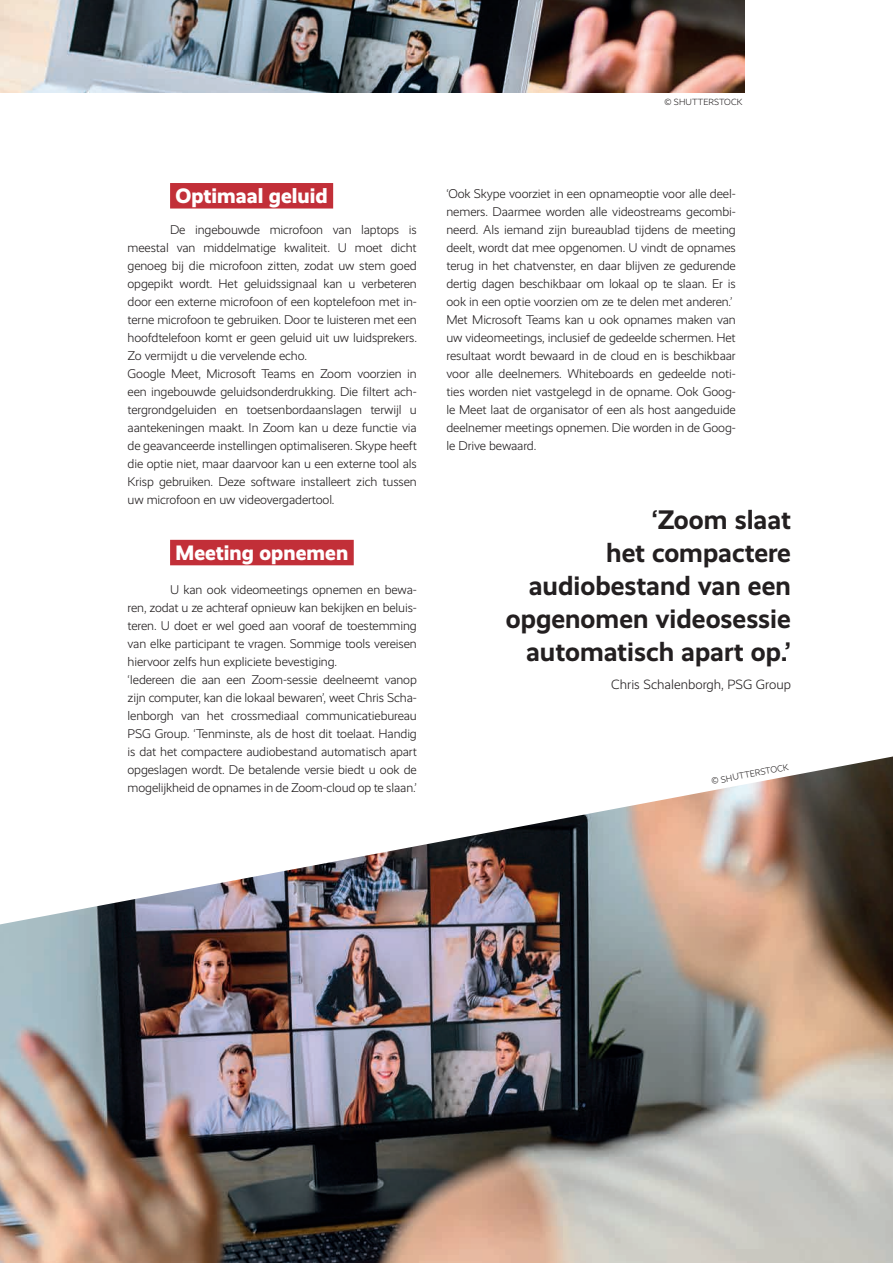
<style>
.page{position:relative;width:893px;height:1263px;background:#fff}
.page>*{position:absolute;margin:0;border:0;box-sizing:border-box;transform-origin:0 0}
.t1{font:700 27px/33px "Realist";color:#231f20;text-align:right}
.t2{font:800 21px "Realist";color:#fff}
.t3{font:300 13.5px "Realist";color:#231f20}
.t4{font:300 12.75px/18px "Realist";letter-spacing:-.01em;color:#231f20}
.t5{font:300 9px "Realist";letter-spacing:.01em;color:#231f20}
</style>
<div class="page">
<img style="left:0;top:924px;width:893px;height:339px">
<img style="left:3px;top:756px;width:890px;height:168px">
<div style="left:170px;top:183px;width:163px;height:26px;background:#c22f38"></div>
<div style="left:170px;top:540px;width:184px;height:25px;background:#c22f38"></div>
<img style="left:0;top:0;width:744px;height:92px">
<p class="t5" style="left:664px;top:97px;width:80px">© SHUTTERSTOCK</p>
<h2 class="t2" style="left:176px;top:184px;width:154px">Optimaal geluid</h2>
<p class="t4" style="left:128px;top:221px;width:291px;text-indent:43px">De ingebouwde microfoon van laptops is meestal van middelmatige kwaliteit. U moet dicht genoeg bij die microfoon zitten, zodat uw stem goed opgepikt wordt. Het geluidssignaal kan u verbeteren door een externe microfoon of een koptelefoon met in&shy;terne microfoon te gebruiken. Door te luisteren met een hoofdtelefoon komt er geen geluid uit uw luidsprekers.<br>Zo vermijdt u die vervelende echo.<br>Google Meet, Microsoft Teams en Zoom voorzien in een ingebouwde geluidsonderdrukking. Die filtert ach&shy;tergrondgeluiden en toetsenbordaanslagen terwijl u aantekeningen maakt. In Zoom kan u deze functie via de geavanceerde instellingen optimaliseren. Skype heeft die optie niet, maar daarvoor kan u een externe tool als Krisp gebruiken. Deze software installeert zich tussen uw microfoon en uw videovergadertool.</p>
<h2 class="t2" style="left:176px;top:540px;width:174px">Meeting opnemen</h2>
<p class="t4" style="left:128px;top:581px;width:291px;text-indent:43px">U kan ook videomeetings opnemen en bewa&shy;ren, zodat u ze achteraf opnieuw kan bekijken en beluis&shy;teren. U doet er wel goed aan vooraf de toestemming van elke participant te vragen. Sommige tools vereisen hiervoor zelfs hun expliciete bevestiging.<br>‘Iedereen die aan een Zoom-sessie deelneemt vanop zijn computer, kan die lokaal bewaren’, weet Chris Scha&shy;lenborgh van het crossmediaal communicatiebureau PSG Group. ‘Tenminste, als de host dit toelaat. Handig is dat het compactere audiobestand automatisch apart opgeslagen wordt. De betalende versie biedt u ook de mogelijkheid de opnames in de Zoom-cloud op te slaan.’</p>
<p class="t4" style="left:446px;top:185px;width:291px">‘Ook Skype voorziet in een opnameoptie voor alle deel&shy;nemers. Daarmee worden alle videostreams gecombi&shy;neerd. Als iemand zijn bureaublad tijdens de meeting deelt, wordt dat mee opgenomen. U vindt de opnames terug in het chatvenster, en daar blijven ze gedurende dertig dagen beschikbaar om lokaal op te slaan. Er is ook in een optie voorzien om ze te delen met anderen.’ Met Microsoft Teams kan u ook opnames maken van uw videomeetings, inclusief de gedeelde schermen. Het resultaat wordt bewaard in de cloud en is beschikbaar voor alle deelnemers. Whiteboards en gedeelde noti&shy;ties worden niet vastgelegd in de opname. Ook Goog&shy;le Meet laat de organisator of een als host aangeduide deelnemer meetings opnemen. Die worden in de Goog&shy;le Drive bewaard.</p>
<h1 class="t1" style="left:506px;top:503px;width:287px">‘Zoom slaat<br>het compactere audiobestand van een opgenomen videosessie automatisch apart op.’</h1>
<p class="t3" style="left:611px;top:677px;width:181px">Chris Schalenborgh, PSG Group</p>
<p class="t5" style="left:711px;top:776px;width:78px;rotate:-10deg">© SH U TTERSTOCK</p>
</div>
